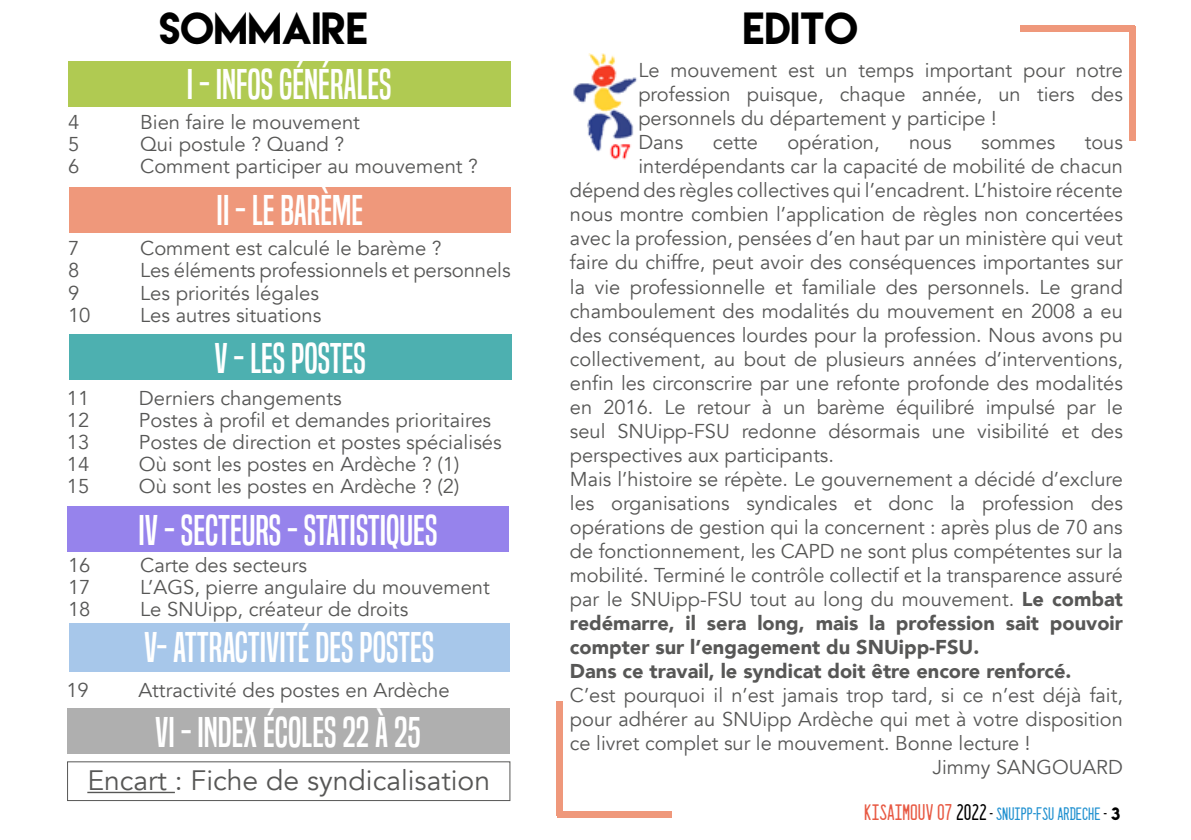
<style>
.page{position:relative;width:1191px;height:840px;background:#fff}
.page>*{position:absolute;margin:0;border:0;box-sizing:border-box;transform-origin:0 0}
.t1{font:40px "Built Titling Rg";color:#fff}
.t2{font:40px "Lemon Milk";color:#000}
.t3{font:28px "Avenir";color:#575756}
.t4{font:20px/24px "Avenir";color:#575756}
.t5{font:900 20px "Avenir";color:#575756}
.t6{font:20px "Dealerplate California";color:#e85a44}
.t7{font:16px "Dealerplate California";color:#2191d0}
.s1{font-weight:900}
.s2{font-size:20px;color:#e85a44}
.s3{font-size:20px;color:#000}
.s4{color:#000}
.s5{font-family:"Lemon Milk";color:#000}
</style>
<div class="page">
<div style="left:1020px;top:25px;width:115px;height:6px;background:#ef987b"></div>
<div style="left:1129px;top:26px;width:6px;height:115px;background:#ef987b"></div>
<div style="left:556px;top:810px;width:115px;height:6px;background:#ef987b"></div>
<div style="left:556px;top:700px;width:6px;height:115px;background:#ef987b"></div>
<img style="left:573px;top:54px;width:64px;height:106px">
<div style="left:67px;top:708px;width:442px;height:45px;background:#afafaf"></div>
<div style="left:68px;top:61px;width:442px;height:45px;background:#b0ca52"></div>
<div style="left:69px;top:187px;width:442px;height:45px;background:#ef987b"></div>
<div style="left:69px;top:334px;width:442px;height:46px;background:#4db0b0"></div>
<div style="left:67px;top:506px;width:442px;height:45px;background:#9683ec"></div>
<hr style="left:87px;top:791px;width:88px;height:1px;background:#575756">
<div style="left:67px;top:760px;width:443px;height:40px;border:1px solid #575756"></div>
<div style="left:69px;top:622px;width:440px;height:49px;background:#a7c7ea"></div>
<h1 class="t2" style="left:159px;top:1px;width:211px">SOMMAIRE</h1>
<h1 class="t1" style="left:187px;top:60px;width:206px">I - INFOS GÉNÉRALES</h1>
<p class="t4" style="left:68px;top:111px;width:13px">4</p>
<p class="t4" style="left:140px;top:111px;width:221px">Bien faire le mouvement</p>
<p class="t4" style="left:68px;top:133px;width:13px">5</p>
<p class="t4" style="left:140px;top:133px;width:206px">Qui postule ? Quand ?</p>
<p class="t4" style="left:68px;top:155px;width:13px">6</p>
<p class="t4" style="left:140px;top:155px;width:339px">Comment participer au mouvement ?</p>
<h1 class="t1" style="left:217px;top:187px;width:148px">II - LE BARÈME</h1>
<p class="t4" style="left:68px;top:237px;width:13px">7</p>
<p class="t4" style="left:140px;top:237px;width:303px">Comment est calculé le barème ?</p>
<p class="t4" style="left:68px;top:259px;width:13px">8</p>
<p class="t4" style="left:140px;top:259px;width:372px">Les éléments professionnels et personnels</p>
<p class="t4" style="left:68px;top:281px;width:13px">9</p>
<p class="t4" style="left:140px;top:281px;width:180px">Les priorités légales</p>
<p class="t4" style="left:68px;top:303px;width:24px">10</p>
<p class="t4" style="left:140px;top:303px;width:183px">Les autres situations</p>
<h1 class="t1" style="left:214px;top:334px;width:153px">V - LES POSTES</h1>
<p class="t4" style="left:67px;top:386px;width:24px">11</p>
<p class="t4" style="left:139px;top:386px;width:204px">Derniers changements</p>
<p class="t4" style="left:67px;top:408px;width:24px">12</p>
<p class="t4" style="left:139px;top:408px;width:354px">Postes à profil et demandes prioritaires</p>
<p class="t4" style="left:67px;top:430px;width:24px">13</p>
<p class="t4" style="left:139px;top:430px;width:364px">Postes de direction et postes spécialisés</p>
<p class="t4" style="left:67px;top:452px;width:24px">14</p>
<p class="t4" style="left:139px;top:452px;width:322px">Où sont les postes en Ardèche ? (1)</p>
<p class="t4" style="left:67px;top:474px;width:24px">15</p>
<p class="t4" style="left:139px;top:474px;width:322px">Où sont les postes en Ardèche ? (2)</p>
<h1 class="t1" style="left:138px;top:505px;width:300px">IV - SECTEURS - STATISTIQUES</h1>
<p class="t4" style="left:68px;top:553px;width:24px">16</p>
<p class="t4" style="left:140px;top:553px;width:168px">Carte des secteurs</p>
<p class="t4" style="left:68px;top:575px;width:24px">17</p>
<p class="t4" style="left:140px;top:575px;width:351px">L’AGS, pierre angulaire du mouvement</p>
<p class="t4" style="left:68px;top:597px;width:24px">18</p>
<p class="t4" style="left:140px;top:597px;width:270px">Le SNUipp, créateur de droits</p>
<h1 class="t1" style="left:144px;top:623px;width:292px">V- ATTRACTIVITÉ DES POSTES</h1>
<p class="t4" style="left:66px;top:678px;width:24px">19</p>
<p class="t4" style="left:138px;top:678px;width:313px">Attractivité des postes en Ardèche</p>
<h1 class="t1" style="left:155px;top:707px;width:267px">VI - INDEX ÉCOLES 22 À 25</h1>
<h2 class="t3" style="left:87px;top:763px;width:404px">Encart : Fiche de syndicalisation</h2>
<h1 class="t2" style="left:743px;top:1px;width:116px">EDITO</h1>
<p class="t4" style="left:638px;top:59px;width:486px">Le mouvement est un temps important pour notre profession puisque, chaque année, un tiers des personnels du département y participe !<br>Dans</p>
<p class="t4" style="left:712px;top:131px;width:47px">cette</p>
<p class="t4" style="left:787px;top:131px;width:94px">opération,</p>
<p class="t4" style="left:909px;top:131px;width:44px">nous</p>
<p class="t4" style="left:981px;top:131px;width:76px">sommes</p>
<p class="t4" style="left:1084px;top:131px;width:40px">tous</p>
<p class="t4" style="left:638px;top:155px;width:486px">interdépendants car la capacité de mobilité de chacun</p>
<p class="t4" style="left:570px;top:179px;width:554px">dépend des règles collectives qui l’encadrent. L’histoire récente</p>
<p class="t4" style="left:570px;top:203px;width:554px">nous montre combien l’application de règles non concertées</p>
<p class="t4" style="left:570px;top:227px;width:554px">avec la profession, pensées d’en haut par un ministère qui veut</p>
<p class="t4" style="left:570px;top:251px;width:554px">faire du chiffre, peut avoir des conséquences importantes sur</p>
<p class="t4" style="left:570px;top:275px;width:554px">la vie professionnelle et familiale des personnels. Le grand</p>
<p class="t4" style="left:570px;top:299px;width:554px">chamboulement des modalités du mouvement en 2008 a eu</p>
<p class="t4" style="left:570px;top:323px;width:554px">des conséquences lourdes pour la profession. Nous avons pu</p>
<p class="t4" style="left:570px;top:347px;width:554px">collectivement, au bout de plusieurs années d’interventions,</p>
<p class="t4" style="left:570px;top:371px;width:554px">enfin les circonscrire par une refonte profonde des modalités</p>
<p class="t4" style="left:570px;top:395px;width:554px">en 2016. Le retour à un barème équilibré impulsé par le</p>
<p class="t4" style="left:570px;top:419px;width:554px">seul SNUipp-FSU redonne désormais une visibilité et des</p>
<p class="t4" style="left:570px;top:443px;width:266px">perspectives aux participants.</p>
<p class="t4" style="left:570px;top:467px;width:554px">Mais l’histoire se répète. Le gouvernement a décidé d’exclure</p>
<p class="t4" style="left:570px;top:491px;width:554px">les organisations syndicales et donc la profession des</p>
<p class="t4" style="left:570px;top:515px;width:554px">opérations de gestion qui la concernent : après plus de 70 ans</p>
<p class="t4" style="left:570px;top:539px;width:554px">de fonctionnement, les CAPD ne sont plus compétentes sur la</p>
<p class="t4" style="left:570px;top:563px;width:554px">mobilité. Terminé le contrôle collectif et la transparence assuré</p>
<p class="t4" style="left:570px;top:587px;width:554px">par le SNUipp-FSU tout au long du mouvement. <span class="s1">Le combat</span></p>
<p class="t5" style="left:570px;top:605px;width:554px">redémarre, il sera long, mais la profession sait pouvoir</p>
<p class="t5" style="left:570px;top:629px;width:411px">compter sur l’engagement du SNUipp-FSU.</p>
<p class="t5" style="left:570px;top:653px;width:503px">Dans ce travail, le syndicat doit être encore renforcé.</p>
<p class="t4" style="left:570px;top:683px;width:554px">C’est pourquoi il n’est jamais trop tard, si ce n’est déjà fait,</p>
<p class="t4" style="left:570px;top:707px;width:554px">pour adhérer au SNUipp Ardèche qui met à votre disposition</p>
<p class="t4" style="left:570px;top:731px;width:462px">ce livret complet sur le mouvement. Bonne lecture !</p>
<p class="t4" style="left:932px;top:755px;width:192px">Jimmy SANGOUARD</p>
<p class="t6" style="left:864px;top:797px;width:17px">KISAIMOUV</p>
<p class="t7" style="left:937px;top:802px;width:185px"><span class="s2">07</span> <span class="s3">2022</span> <span class="s4">-</span> SNUIPP-FSU ARDECHE <span class="s4">-</span> <span class="s5">3</span></p>
</div>
